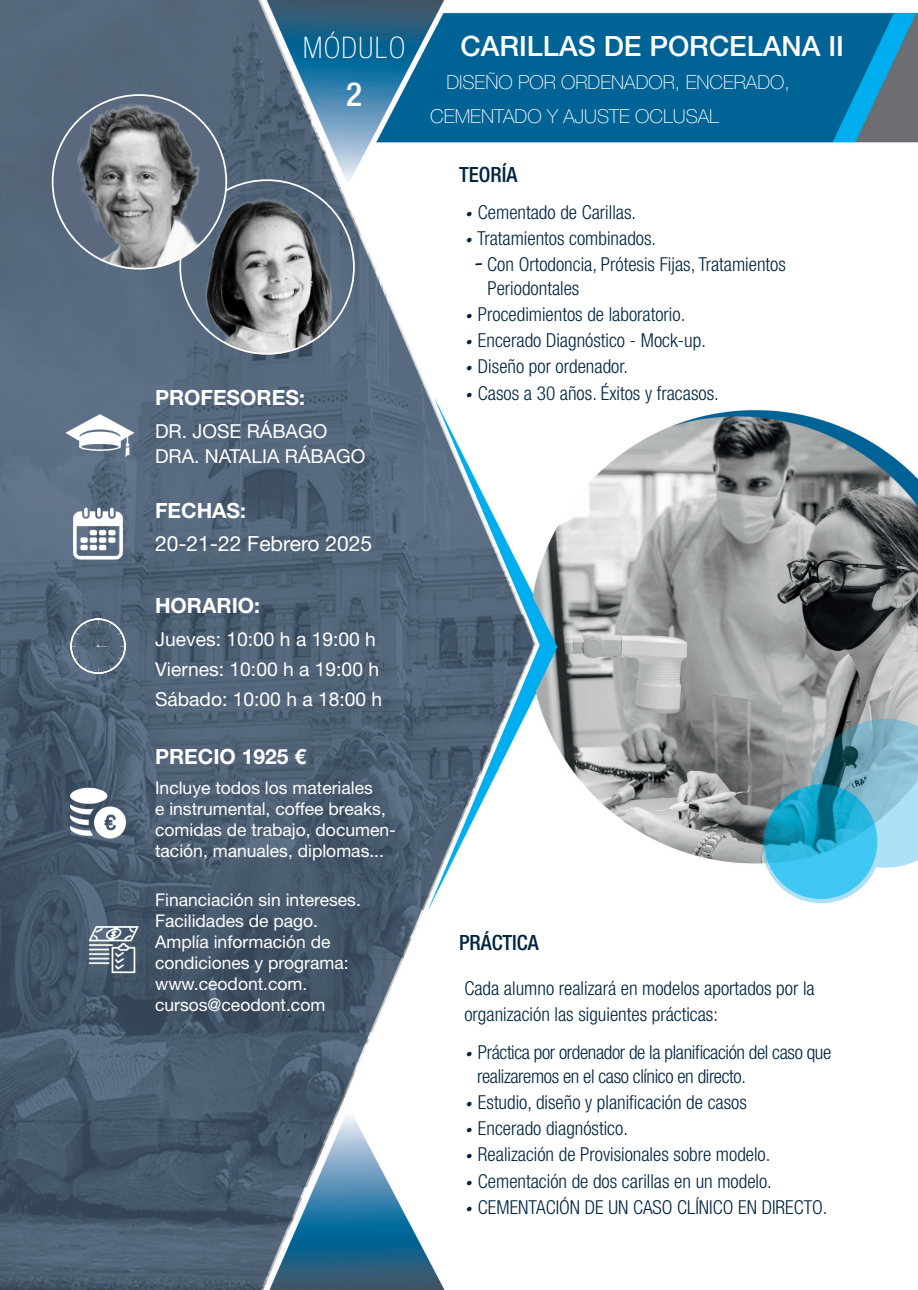
<style>
.page{position:relative;width:918px;height:1290px;background:#fff}
.page>*{position:absolute;margin:0;border:0;box-sizing:border-box;transform-origin:0 0}
.t1{font:500 condensed 33.25px "Helvetica Neue LT Std";color:#fff}
.t2{font:100 condensed 29.75px "Helvetica Neue LT Std";letter-spacing:.05em;color:#fff}
.t3{font:500 28px "Helvetica Neue LT Std";color:#fff}
.t4{font:700 21px "Helvetica Neue LT Std";color:#fff}
.t5{font:21px "Helvetica Neue LT Std";color:#fff}
.t6{font:500 condensed 21px "Helvetica Neue LT Std";color:#002440}
.t7{font:300 condensed 19.25px/26.2px "Helvetica Neue LT Std";color:#002440}
.t8{font:19.25px "Helvetica Neue LT Std";color:#fff}
.t9{font:300 condensed 19.25px "Helvetica Neue LT Std";letter-spacing:-.02em;color:#002440}
.t10{font:100 19.25px "Helvetica Neue LT Std";color:#fff}
.t11{font:17.5px/21px "Helvetica Neue LT Std";color:#fff}
.s1{font-family:"MV Boli";font-weight:400;font-stretch:normal}
</style>
<div class="page">
<img style="left:0;top:0;width:918px;height:1290px">
<img style="left:70px;top:502px;width:56px;height:62px">
<img style="left:62px;top:406px;width:82px;height:62px">
<img style="left:70px;top:618px;width:56px;height:56px">
<img style="left:70px;top:785px;width:56px;height:55px">
<img style="left:74px;top:909px;width:74px;height:76px">
<img style="left:180px;top:180px;width:174px;height:174px;border-radius:87px">
<img style="left:54px;top:95px;width:172px;height:174px">
<p class="t2" style="left:303px;top:31px;width:103px">MÓDULO</p>
<p class="t1" style="left:346px;top:74px;width:17px">2</p>
<p class="t4" style="left:155px;top:384px;width:151px">PROFESORES:</p>
<p class="t8" style="left:155px;top:420px;width:174px">DR. JOSE RÁBAGO</p>
<p class="t8" style="left:155px;top:444px;width:212px">DRA. NATALIA RÁBAGO</p>
<p class="t4" style="left:155px;top:497px;width:93px">FECHAS:</p>
<p class="t5" style="left:155px;top:531px;width:219px">20-21-22 Febrero 2025</p>
<p class="t4" style="left:155px;top:592px;width:106px">HORARIO:</p>
<p class="t8" style="left:155px;top:628px;width:222px">Jueves: 10:00 h a 19:00 h</p>
<p class="t8" style="left:155px;top:657px;width:225px">Viernes: 10:00 h a 19:00 h</p>
<p class="t8" style="left:155px;top:687px;width:229px">Sábado: 10:00 h a 18:00 h</p>
<p class="t4" style="left:155px;top:744px;width:152px">PRECIO 1925 €</p>
<p class="t11" style="left:155px;top:777px;width:242px">Incluye todos los materiales<br>e instrumental, coffee breaks, comidas de trabajo, documen&shy;tación, manuales, diplomas...</p>
<p class="t11" style="left:155px;top:889px;width:207px">Financiación sin intereses.</p>
<p class="t11" style="left:155px;top:910px;width:165px">Facilidades de pago.</p>
<p class="t11" style="left:155px;top:931px;width:177px">Amplía información de</p>
<p class="t11" style="left:155px;top:952px;width:195px">condiciones y programa:</p>
<p class="t11" style="left:155px;top:973px;width:154px">www.ceodont.com.</p>
<p class="t11" style="left:155px;top:994px;width:172px">cursos@ceodont.com</p>
<p class="t3" style="left:460px;top:29px;width:385px">CARILLAS DE PORCELANA II</p>
<p class="t10" style="left:446px;top:72px;width:345px">DISEÑO POR ORDENADOR, ENCERADO,</p>
<p class="t10" style="left:430px;top:105px;width:290px">CEMENTADO Y AJUSTE OCLUSAL</p>
<p class="t6" style="left:459px;top:162px;width:60px">TEORÍA</p>
<p class="t7" style="left:464px;top:199px;width:173px"><span class="s1">•</span> Cementado de Carillas.</p>
<p class="t7" style="left:464px;top:225px;width:193px"><span class="s1">•</span> Tratamientos combinados.</p>
<p class="t7" style="left:474px;top:251px;width:314px"><span class="s1">-</span> Con Ortodoncia, Prótesis Fijas, Tratamientos</p>
<p class="t7" style="left:487px;top:274px;width:93px">Periodontales</p>
<p class="t7" style="left:464px;top:301px;width:222px"><span class="s1">•</span> Procedimientos de laboratorio.</p>
<p class="t7" style="left:464px;top:327px;width:243px"><span class="s1">•</span> Encerado Diagnóstico - Mock-up.</p>
<p class="t7" style="left:464px;top:353px;width:165px"><span class="s1">•</span> Diseño por ordenador.</p>
<p class="t7" style="left:464px;top:379px;width:256px"><span class="s1">•</span> Casos a 30 años. Éxitos y fracasos.</p>
<p class="t6" style="left:459px;top:930px;width:81px">PRÁCTICA</p>
<p class="t7" style="left:464px;top:975px;width:352px">Cada alumno realizará en modelos aportados por la organización las siguientes prácticas:</p>
<p class="t9" style="left:464px;top:1041px;width:368px"><span class="s1">•</span> Práctica por ordenador de la planificación del caso que</p>
<p class="t9" style="left:477px;top:1064px;width:270px">realizaremos en el caso clínico en directo.</p>
<p class="t7" style="left:464px;top:1088px;width:284px"><span class="s1">•</span> Estudio, diseño y planificación de casos</p>
<p class="t7" style="left:464px;top:1115px;width:165px"><span class="s1">•</span> Encerado diagnóstico.</p>
<p class="t7" style="left:464px;top:1141px;width:307px"><span class="s1">•</span> Realización de Provisionales sobre modelo.</p>
<p class="t7" style="left:464px;top:1167px;width:309px"><span class="s1">•</span> Cementación de dos carillas en un modelo.</p>
<p class="t7" style="left:464px;top:1193px;width:365px"><span class="s1">•</span> CEMENTACIÓN DE UN CASO CLÍNICO EN DIRECTO.</p>
</div>
